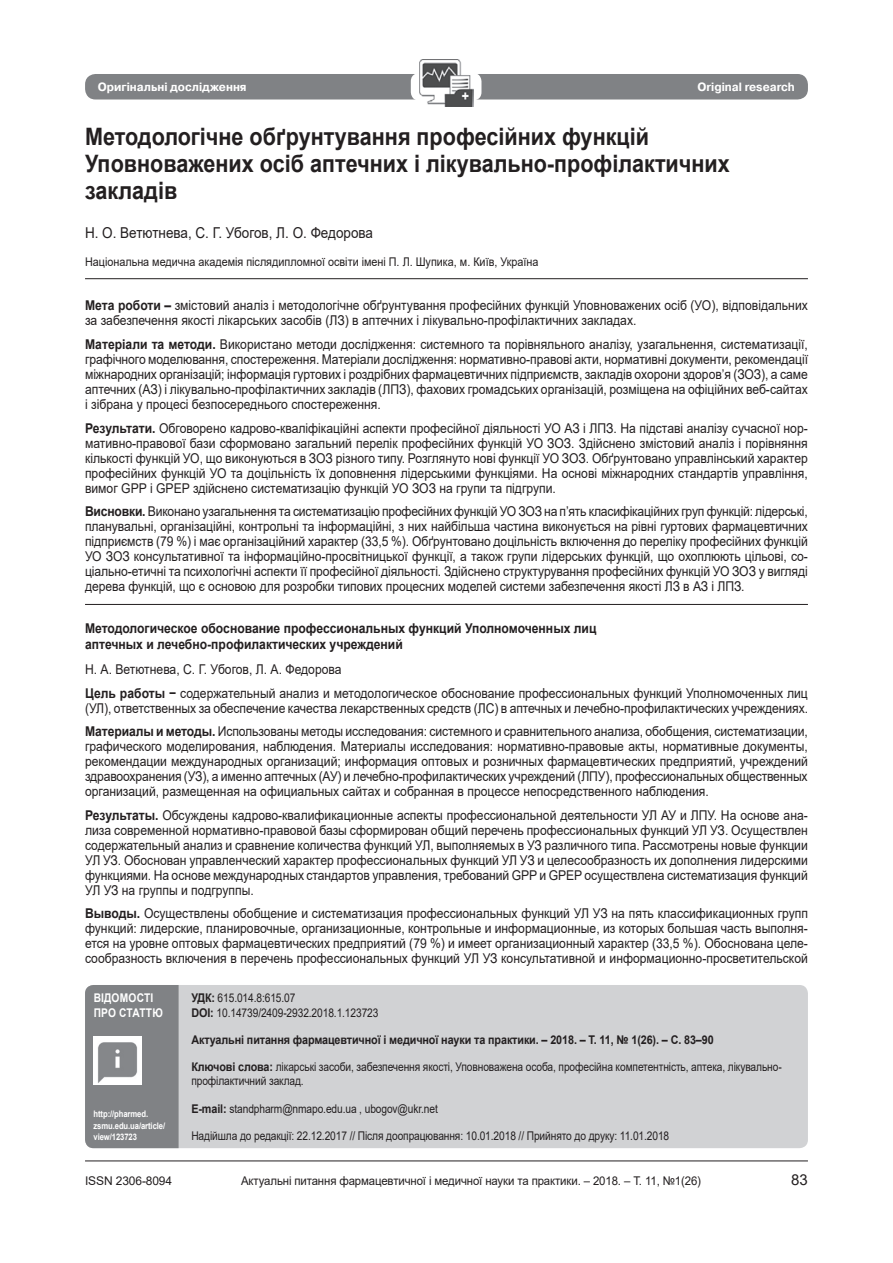
<style>
.page{position:relative;width:893px;height:1263px;background:#fff}
.page>*{position:absolute;margin:0;border:0;box-sizing:border-box;transform-origin:0 0}
.статья{font:700 24px/27px "Arial";color:#231f20;scale:.9 1}
.автор{font:15px "Arial";color:#231f20;scale:.9 1}
.автор-2{font:15px "Arial";color:#231f20}
.резюме{font:13.5px/15px "Arial";color:#231f20;text-align:justify;scale:.9 1}
.резюме_низ{font:13.5px/15px "Arial";letter-spacing:-.005em;color:#231f20;text-align:justify;scale:.9 1}
.резюме_0{font:13.5px/15px "Arial";color:#231f20;scale:.9 1}
.резюме_назв{font:700 13.5px/16.2px "Arial";color:#231f20;scale:.9 1}
.резюме_авт{font:13.5px "Arial";color:#231f20;scale:.9 1}
.удк{font:12px/14.4px "Arial";letter-spacing:-.01em;color:#231f20;scale:.85 1}
.удк-2{font:700 12px "Arial";letter-spacing:-.01em;color:#231f20;scale:.9 1}
.заведение{font:12px "Arial";color:#231f20;scale:.9 1}
.удк-3{font:12px "Arial";letter-spacing:-.01em;color:#231f20;scale:.95 1}
.t1{font:700 12px "Pragmatica C";color:#fff;scale:.95 1}
.о_статье_верх{font:700 12px/14.7px "Arial";letter-spacing:.01em;color:#fff;scale:.85 1}
.удк-4{font:12px "Arial";letter-spacing:-.01em;color:#231f20}
.о_статье{font:700 9px/11.1px "Arial";letter-spacing:-.01em;color:#fff;scale:.85 1}
.s1{font-weight:700}
</style>
<div class="page">
<hr style="left:85px;top:1160px;width:723px;height:1px;background:#231f20">
<div style="left:85px;top:74px;width:723px;height:25px;background:#808285;border-radius:10px"></div>
<div style="left:411px;top:73px;width:70px;height:28px;background:#fff;border-radius:9px"></div>
<img style="left:420px;top:60px;width:53px;height:46px">
<hr style="left:85px;top:278px;width:723px;height:1px;background:#231f20">
<hr style="left:85px;top:604px;width:723px;height:1px;background:#231f20">
<div style="left:85px;top:985px;width:723px;height:163px;background:#d1d2d4;border-radius:9px"></div>
<div style="left:85px;top:985px;width:94px;height:163px;background:#808285"></div>
<img style="left:94px;top:1036px;width:48px;height:48px">
<p class="t1" style="left:98px;top:81px;width:158px">Оригінальні дослідження</p>
<p class="t1" style="left:697px;top:81px;width:104px">Оriginal research</p>
<p class="статья" style="left:85px;top:123px;width:718px">Методологічне обґрунтування професійних функцій<br>Уповноважених осіб аптечних і лікувально-профілактичних закладів</p>
<p class="автор" style="left:85px;top:223px;width:322px">Н. О. Ветютнева, С. Г. Убогов, Л. О. Федорова</p>
<p class="заведение" style="left:85px;top:253px;width:505px">Національна медична академія післядипломної освіти імені П. Л. Шупика, м. Київ, Україна</p>
<p class="резюме_0" style="left:85px;top:298px;width:805px"><span class="s1">Мета роботи –</span> змістовий аналіз і методологічне обґрунтування професійних функцій Уповноважених осіб (УО), відповідальних за забезпечення якості лікарських засобів (ЛЗ) в аптечних і лікувально-профілактичних закладах.</p>
<p class="резюме" style="left:85px;top:337px;width:805px"><span class="s1">Матеріали та методи.</span> Використано методи дослідження: системного та порівняльного аналізу, узагальнення, систематизації, графічного моделювання, спостереження. Матеріали дослідження: нормативно-правові акти, нормативні документи, рекомендації міжнародних організацій; інформація гуртових і роздрібних фармацевтичних підприємств, закладів охорони здоров’я (ЗОЗ), а саме аптечних (АЗ) і лікувально-профілактичних закладів (ЛПЗ), фахових громадських організацій, розміщена на офіційних веб-сайтах і зібрана у процесі безпосереднього спостереження.</p>
<p class="резюме" style="left:85px;top:420px;width:805px"><span class="s1">Результати.</span> Обговорено кадрово-кваліфікаційні аспекти професійної діяльності УО АЗ і ЛПЗ. На підставі аналізу сучасної нор&shy;мативно-правової бази сформовано загальний перелік професійних функцій УО ЗОЗ. Здійснено змістовий аналіз і порівняння кількості функцій УО, що виконуються в ЗОЗ різного типу. Розглянуто нові функції УО ЗОЗ. Обґрунтовано управлінський характер професійних функцій УО та доцільність їх доповнення лідерськими функціями. На основі міжнародних стандартів управління, вимог GPP і GPEP здійснено систематизацію функцій УО ЗОЗ на групи та підгрупи.</p>
<p class="резюме_низ" style="left:85px;top:504px;width:805px"><span class="s1">Висновки.</span> Виконано узагальнення та систематизацію професійних функцій УО ЗОЗ на п’ять класифікаційних груп функцій: лідерські, планувальні, організаційні, контрольні та інформаційні, з них найбільша частина виконується на рівні гуртових фармацевтичних підприємств (79 %) і має організаційний характер (33,5 %). Обґрунтовано доцільність включення до переліку професійних функцій УО ЗОЗ консультативної та інформаційно-просвітницької функції, а також групи лідерських функцій, що охоплюють цільові, со&shy;ціально-етичні та психологічні аспекти її професійної діяльності. Здійснено структурування професійних функцій УО ЗОЗ у вигляді дерева функцій, що є основою для розробки типових процесних моделей системи забезпечення якості ЛЗ в АЗ і ЛПЗ.</p>
<p class="резюме_назв" style="left:85px;top:620px;width:570px">Методологическое обоснование профессиональных функций Уполномоченных лиц аптечных и лечебно-профилактических учреждений</p>
<p class="резюме_авт" style="left:85px;top:660px;width:287px">Н. А. Ветютнева, С. Г. Убогов, Л. А. Федорова</p>
<p class="резюме" style="left:85px;top:685px;width:805px"><span class="s1">Цель работы −</span> содержательный анализ и методологическое обоснование профессиональных функций Уполномоченных лиц (УЛ), ответственных за обеспечение качества лекарственных средств (ЛС) в аптечных и лечебно-профилактических учреждениях.</p>
<p class="резюме" style="left:85px;top:724px;width:805px"><span class="s1">Материалы и методы.</span> Использованы методы исследования: системного и сравнительного анализа, обобщения, систематизации, графического моделирования, наблюдения. Материалы исследования: нормативно-правовые акты, нормативные документы, рекомендации международных организаций; информация оптовых и розничных фармацевтических предприятий, учреждений здравоохранения (УЗ), а именно аптечных (АУ) и лечебно-профилактических учреждений (ЛПУ), профессиональных общественных организаций, размещенная на официальных сайтах и собранная в процессе непосредственного наблюдения.</p>
<p class="резюме" style="left:85px;top:807px;width:805px"><span class="s1">Результаты.</span> Обсуждены кадрово-квалификационные аспекты профессиональной деятельности УЛ АУ и ЛПУ. На основе ана&shy;лиза современной нормативно-правовой базы сформирован общий перечень профессиональных функций УЛ УЗ. Осуществлен содержательный анализ и сравнение количества функций УЛ, выполняемых в УЗ различного типа. Рассмотрены новые функции УЛ УЗ. Обоснован управленческий характер профессиональных функций УЛ УЗ и целесообразность их дополнения лидерскими функциями. На основе международных стандартов управления, требований GPP и GPEP осуществлена систематизация функций УЛ УЗ на группы и подгруппы.</p>
<p class="резюме" style="left:85px;top:906px;width:805px"><span class="s1">Выводы.</span> Осуществлены обобщение и систематизация профессиональных функций УЛ УЗ на пять классификационных групп функций: лидерские, планировочные, организационные, контрольные и информационные, из которых большая часть выполня&shy;ется на уровне оптовых фармацевтических предприятий (79 %) и имеет организационный характер (33,5 %). Обоснована целе&shy;сообразность включения в перечень профессиональных функций УЛ УЗ консультативной и информационно-просветительской</p>
<p class="удк" style="left:191px;top:991px;width:222px"><span class="s1">УДК:</span> 615.014.8:615.07<br><span class="s1">DOI:</span> 10.14739/2409-2932.2018.1.123723</p>
<p class="удк-2" style="left:191px;top:1031px;width:582px">Актуальні питання фармацевтичної і медичної науки та практики. – 2018. – Т. 11, № 1(26). – С. 83–90</p>
<p class="удк" style="left:191px;top:1059px;width:696px"><span class="s1">Ключові слова:</span> лікарські засоби, забезпечення якості, Уповноважена особа, професійна компетентність, аптека, лікувально&shy;профілактичний заклад.</p>
<p class="удк" style="left:191px;top:1101px;width:292px"><span class="s1">E-mail:</span> standpharm@nmapo.edu.ua , ubogov@ukr.net</p>
<p class="удк" style="left:191px;top:1128px;width:564px">Надійшла до редакції: 22.12.2017 // Після доопрацювання: 10.01.2018 // Прийнято до друку: 11.01.2018</p>
<p class="о_статье_верх" style="left:94px;top:991px;width:83px">ВІДОМОСТІ<br>ПРО СТАТТЮ</p>
<p class="о_статье" style="left:94px;top:1109px;width:86px">http://pharmed. zsmu.edu.ua/article/ view/123723</p>
<p class="удк-4" style="left:85px;top:1172px;width:89px">ISSN 2306-8094</p>
<p class="удк-3" style="left:241px;top:1172px;width:486px">Актуальні питання фармацевтичної і медичної науки та практики. – 2018. – Т. 11, №1(26)</p>
<p class="автор-2" style="left:791px;top:1169px;width:18px">83</p>
</div>
